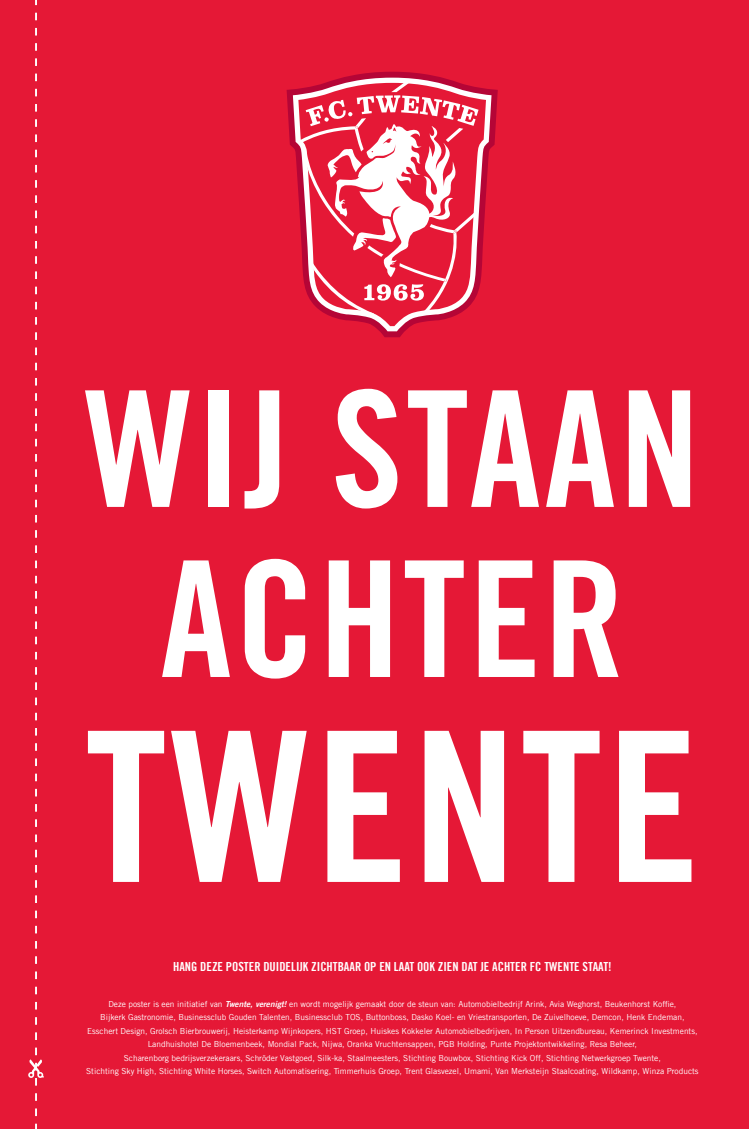
<style>
.page{position:relative;width:749px;height:1129px;background:#fff}
.page>*{position:absolute;margin:0;border:0;box-sizing:border-box;transform-origin:0 0}
.t1{font:209.2px "Trade Gothic LT Bold Cond Twenty";letter-spacing:.02em;color:#fff}
.t2{font:161.3px "Trade Gothic LT Bold Cond Twenty";letter-spacing:.02em;color:#fff}
.t3{font:12.5px "Trade Gothic LT Bold Cond Twenty";color:#fff}
.t4{font:8.3px/13.4px "Trade Gothic LT";color:#fff;text-align:center}
.s1{font-family:"Trade Gothic LT Bold Two";font-style:italic}
</style>
<div class="page">
<div style="left:0;top:0;width:748px;height:1128px;background:#e51836"></div>
<svg style="left:286px;top:72px;width:211px;height:265px"></svg>
<svg style="left:293px;top:78px;width:198px;height:253px"></svg>
<svg style="left:300px;top:79px;width:178px;height:237px"></svg>
<svg style="left:28px;top:0;width:16px;height:1128px"></svg>
<p class="t2" style="left:85px;top:351px;width:616px">WIJ STAAN</p>
<p class="t2" style="left:160px;top:521px;width:466px">ACHTER</p>
<p class="t1" style="left:85px;top:680px;width:615px">TWENTE</p>
<p class="t3" style="left:173px;top:958px;width:440px">HANG DEZE POSTER DUIDELIJK ZICHTBAAR OP EN LAAT OOK ZIEN DAT JE ACHTER FC TWENTE STAAT!</p>
<p class="t4" style="left:108px;top:997px;width:569px">Deze poster is een initiatief van <span class="s1">Twente, verenigt!</span> en wordt mogelijk gemaakt door de steun van: Automobielbedrijf Arink, Avia Weghorst, Beukenhorst Koffie,</p>
<p class="t4" style="left:100px;top:1010px;width:585px">Bijkerk Gastronomie, Businessclub Gouden Talenten, Businessclub TOS, Buttonboss, Dasko Koel- en Vriestransporten, De Zuivelhoeve, Demcon, Henk Endeman,</p>
<p class="t4" style="left:87px;top:1023px;width:611px">Esschert Design, Grolsch Bierbrouwerij, Heisterkamp Wijnkopers, HST Groep, Huiskes Kokkeler Automobielbedrijven, In Person Uitzendbureau, Kemerinck Investments,<br>Landhuishotel De Bloemenbeek, Mondial Pack, Nijwa, Oranka Vruchtensappen, PGB Holding, Punte Projektontwikkeling, Resa Beheer,</p>
<p class="t4" style="left:124px;top:1050px;width:538px">Scharenborg bedrijsverzekeraars, Schröder Vastgoed, Silk-ka, Staalmeesters, Stichting Bouwbox, Stichting Kick Off, Stichting Netwerkgroep Twente,</p>
<p class="t4" style="left:86px;top:1063px;width:613px">Stichting Sky High, Stichting White Horses, Switch Automatisering, Timmerhuis Groep, Trent Glasvezel, Umami, Van Merksteijn Staalcoating, Wildkamp, Winza Products</p>
</div>
